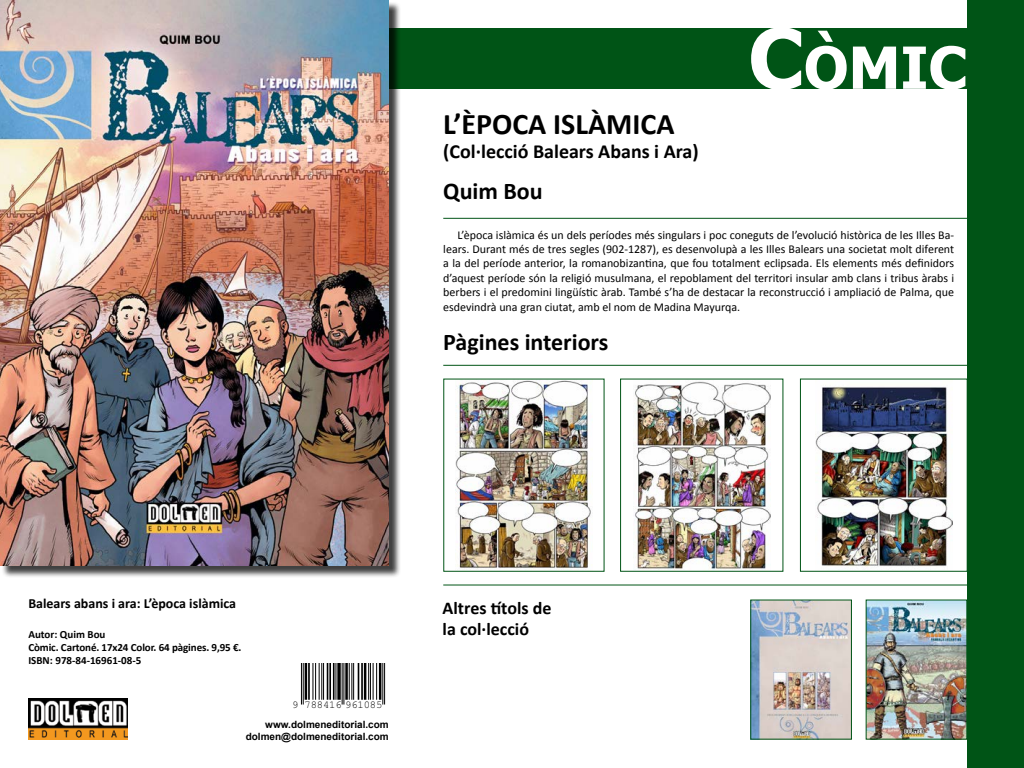
<style>
.page{position:relative;width:1024px;height:768px;background:#fff}
.page>*{position:absolute;margin:0;border:0;box-sizing:border-box;transform-origin:0 0}
.t1{font:700 58.1px "Tahoma";color:#fff}
.t2{font:700 30px "Calibri";color:#000}
.t3{font:700 24px "Calibri";color:#000}
.t4{font:700 20px "Calibri";color:#000}
.t5{font:700 18px/21.6px "Calibri";color:#000}
.t6{font:700 14px "Calibri";color:#000}
.t7{font:12px/14.4px "Calibri";color:#000;text-align:justify}
.t8{font:700 11px/13.2px "Calibri";letter-spacing:-.01em;color:#000}
.t9{font:10.6px "Helvetica";letter-spacing:-.015em;color:#000}
.t10{font:700 10px/12px "Arial";color:#000;text-align:right}
.s1{font-size:83px}
</style>
<div class="page">
<div style="left:0;top:28px;width:1024px;height:61px;background:#005416"></div>
<div style="left:967px;top:0;width:57px;height:768px;background:#005416"></div>
<img style="left:28px;top:698px;width:100px;height:42px">
<hr style="left:443px;top:365px;width:581px;height:1px;background:#005416">
<hr style="left:443px;top:585px;width:581px;height:1px;background:#005416">
<hr style="left:443px;top:218px;width:581px;height:1px;background:#005416">
<hr style="left:301px;top:664px;width:1px;height:41px;background:#000">
<hr style="left:303px;top:664px;width:1px;height:41px;background:#000">
<hr style="left:305px;top:664px;width:2px;height:36px;background:#000">
<hr style="left:308px;top:664px;width:2px;height:36px;background:#000">
<hr style="left:313px;top:664px;width:1px;height:36px;background:#000">
<hr style="left:315px;top:664px;width:1px;height:36px;background:#000">
<hr style="left:319px;top:664px;width:1px;height:36px;background:#000">
<hr style="left:321px;top:664px;width:1px;height:36px;background:#000">
<hr style="left:323px;top:664px;width:1px;height:36px;background:#000">
<hr style="left:327px;top:664px;width:1px;height:36px;background:#000">
<hr style="left:329px;top:664px;width:2px;height:36px;background:#000">
<hr style="left:333px;top:664px;width:2px;height:36px;background:#000">
<hr style="left:336px;top:664px;width:1px;height:36px;background:#000">
<svg style="left:337px;top:664px;width:4px;height:36px"></svg>
<hr style="left:342px;top:664px;width:1px;height:41px;background:#000">
<hr style="left:344px;top:664px;width:1px;height:41px;background:#000">
<hr style="left:345px;top:664px;width:3px;height:36px;background:#000">
<hr style="left:349px;top:664px;width:1px;height:36px;background:#000">
<hr style="left:351px;top:664px;width:1px;height:36px;background:#000">
<hr style="left:353px;top:664px;width:1px;height:36px;background:#000">
<hr style="left:358px;top:664px;width:1px;height:36px;background:#000">
<hr style="left:361px;top:664px;width:2px;height:36px;background:#000">
<hr style="left:364px;top:664px;width:2px;height:36px;background:#000">
<hr style="left:368px;top:664px;width:1px;height:36px;background:#000">
<hr style="left:370px;top:664px;width:1px;height:36px;background:#000">
<hr style="left:373px;top:664px;width:1px;height:36px;background:#000">
<hr style="left:376px;top:664px;width:1px;height:36px;background:#000">
<hr style="left:379px;top:664px;width:2px;height:36px;background:#000">
<hr style="left:382px;top:664px;width:1px;height:41px;background:#000">
<hr style="left:384px;top:664px;width:1px;height:41px;background:#000">
<img style="left:868px;top:602px;width:97px;height:136px">
<div style="left:866px;top:600px;width:101px;height:140px;border:1px solid #005416"></div>
<img style="left:752px;top:602px;width:98px;height:136px">
<div style="left:750px;top:600px;width:102px;height:140px;border:1px solid #005416"></div>
<img style="left:815px;top:387px;width:138px;height:180px">
<div style="left:800px;top:379px;width:168px;height:193px;border:1px solid #005416"></div>
<img style="left:633px;top:381px;width:137px;height:189px">
<div style="left:620px;top:379px;width:163px;height:193px;border:1px solid #005416"></div>
<img style="left:455px;top:381px;width:138px;height:189px">
<div style="left:2px;top:2px;width:399px;height:576px;background:#000;opacity:.75"></div>
<img style="left:0;top:0;width:389px;height:566px">
<h2 class="t2" style="left:443px;top:105px;width:233px">L’ÈPOCA ISLÀMICA</h2>
<h3 class="t4" style="left:443px;top:139px;width:257px">(Col·lecció Balears Abans i Ara)</h3>
<h3 class="t3" style="left:443px;top:176px;width:101px">Quim Bou</h3>
<h1 class="t1" style="left:748px;top:27px;width:217px"><span class="s1">C</span>òmic</h1>
<p class="t7" style="left:443px;top:227px;width:512px;text-indent:14px">L’època islàmica és un dels períodes més singulars i poc coneguts de l’evolució històrica de les Illes Ba&shy;lears. Durant més de tres segles (902-1287), es desenvolupà a les Illes Balears una societat molt diferent a la del període anterior, la romanobizantina, que fou totalment eclipsada. Els elements més definidors d’aquest període són la religió musulmana, el repoblament del territori insular amb clans i tribus àrabs i berbers i el predomini lingüístic àrab. També s’ha de destacar la reconstrucció i ampliació de Palma, que esdevindrà una gran ciutat, amb el nom de Madina Mayurqa.</p>
<h3 class="t3" style="left:443px;top:327px;width:167px">Pàgines interiors</h3>
<p class="t6" style="left:28px;top:594px;width:209px">Balears abans i ara: L’època islàmica</p>
<p class="t8" style="left:28px;top:628px;width:215px">Autor: Quim Bou<br>Còmic. Cartoné. 17x24 Color. 64 pàgines. 9,95 €.<br>ISBN: 978-84-16961-08-5</p>
<p class="t9" style="left:292px;top:698px;width:92px">9 788416 961085</p>
<p class="t10" style="left:246px;top:718px;width:145px">www.dolmeneditorial.com dolmen@dolmeneditorial.com</p>
<h3 class="t5" style="left:443px;top:597px;width:110px">Altres títols de la col·lecció</h3>
</div>
